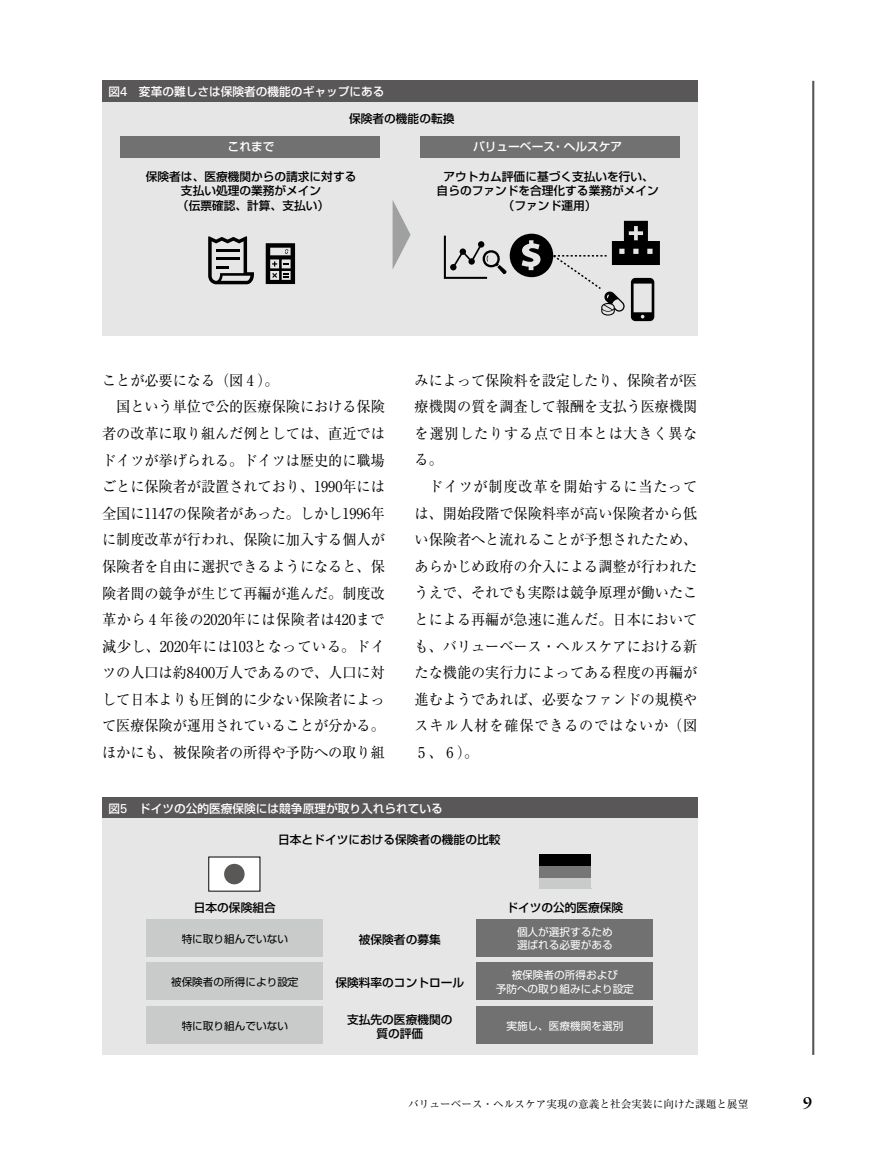
<style>
.page{position:relative;width:893px;height:1157px;background:#fff}
.page>*{position:absolute;margin:0;border:0;box-sizing:border-box;transform-origin:0 0}
.t1{font:700 16.95px "Sabon LT Std";color:#000}
.t2{font:14.85px/26.5px "Ryumin Pr 6 N";color:#000;text-align:justify;scale:.95 1}
.t3{font:14.85px "Ryumin Pr 6 N";letter-spacing:.045em;color:#000;scale:.95 1}
.t4{font:500 11.7px/14.9px "Shin Go Pr 6 N";color:#000;text-align:center}
.t5{font:500 11.7px "Shin Go Pr 6 N";color:#fff}
.t6{font:10.65px/13.8px "Shin Go Pr 6 N";color:#fff}
.t7{font:10.65px "Ryumin Pr 6 N";color:#000}
.t8{font:10.65px "Shin Go Pr 6 N";color:#000}
.s1{font-family:"Univers LT Std";font-weight:400;font-size:12.9px}
</style>
<div class="page">
<hr style="left:812px;top:81px;width:2px;height:973px;background:#595757">
<div style="left:102px;top:81px;width:595px;height:21px;background:#595757"></div>
<div style="left:102px;top:102px;width:595px;height:234px;background:#e6e6e6"></div>
<div style="left:120px;top:136px;width:259px;height:21px;background:#727171"></div>
<svg style="left:393px;top:201px;width:18px;height:68px"></svg>
<div style="left:420px;top:136px;width:260px;height:21px;background:#727171"></div>
<svg style="left:208px;top:236px;width:46px;height:48px"></svg>
<svg style="left:266px;top:243px;width:29px;height:41px"></svg>
<svg style="left:444px;top:221px;width:216px;height:100px"></svg>
<div style="left:102px;top:797px;width:595px;height:22px;background:#595757"></div>
<div style="left:102px;top:819px;width:595px;height:235px;background:#e6e6e6"></div>
<div style="left:146px;top:919px;width:177px;height:37px;background:#c9caca"></div>
<div style="left:477px;top:919px;width:176px;height:37px;background:#727171"></div>
<div style="left:146px;top:962px;width:177px;height:37px;background:#c9caca"></div>
<div style="left:477px;top:962px;width:176px;height:37px;background:#727171"></div>
<div style="left:146px;top:1006px;width:177px;height:37px;background:#c9caca"></div>
<div style="left:477px;top:1006px;width:176px;height:37px;background:#727171"></div>
<div style="left:539px;top:877px;width:51px;height:11px;background:#c9caca"></div>
<div style="left:539px;top:865px;width:51px;height:12px;background:#777677"></div>
<div style="left:539px;top:854px;width:51px;height:11px;background:#000"></div>
<div style="left:209px;top:857px;width:51px;height:34px;background:#fff"></div>
<div style="left:224px;top:864px;width:21px;height:20px;background:#5a5757;border-radius:50%"></div>
<p class="t5" style="left:108px;top:82px;width:278px">図<span class="s1">4</span>　変革の難しさは保険者の機能のギャップにある</p>
<p class="t4" style="left:349px;top:110px;width:107px">保険者の機能の転換</p>
<p class="t5" style="left:228px;top:137px;width:48px">これまで</p>
<p class="t5" style="left:473px;top:137px;width:151px">バリューベース・ヘルスケア</p>
<p class="t4" style="left:146px;top:168px;width:212px">保険者は、医療機関からの請求に対する支払い処理の業務がメイン<br>（伝票確認、計算、支払い）</p>
<p class="t4" style="left:437px;top:168px;width:224px">アウトカム評価に基づく支払いを行い、自らのファンドを合理化する業務がメイン（ファンド運用）</p>
<p class="t2" style="left:102px;top:366px;width:188px">ことが必要になる（図 4 ）。</p>
<p class="t2" style="left:116px;top:393px;width:284px">国という単位で公的医療保険における保険</p>
<p class="t2" style="left:102px;top:419px;width:299px">者の改革に取り組んだ例としては、直近では</p>
<p class="t2" style="left:102px;top:446px;width:299px">ドイツが挙げられる。ドイツは歴史的に職場</p>
<p class="t2" style="left:102px;top:472px;width:299px">ごとに保険者が設置されており、1990年には</p>
<p class="t2" style="left:102px;top:499px;width:299px">全国に1147の保険者があった。しかし1996年</p>
<p class="t2" style="left:102px;top:525px;width:299px">に制度改革が行われ、保険に加入する個人が</p>
<p class="t2" style="left:102px;top:552px;width:299px">保険者を自由に選択できるようになると、保</p>
<p class="t2" style="left:102px;top:579px;width:299px">険者間の競争が生じて再編が進んだ。制度改</p>
<p class="t3" style="left:102px;top:608px;width:299px">革から 4 年後の2020年には保険者は420まで</p>
<p class="t3" style="left:102px;top:634px;width:299px">減少し、2020年には103となっている。ドイ</p>
<p class="t2" style="left:102px;top:658px;width:299px">ツの人口は約8400万人であるので、人口に対</p>
<p class="t2" style="left:102px;top:685px;width:299px">して日本よりも圧倒的に少ない保険者によっ</p>
<p class="t2" style="left:102px;top:712px;width:299px">て医療保険が運用されていることが分かる。</p>
<p class="t2" style="left:102px;top:738px;width:299px">ほかにも、被保険者の所得や予防への取り組</p>
<p class="t2" style="left:415px;top:366px;width:299px">みによって保険料を設定したり、保険者が医療機関の質を調査して報酬を支払う医療機関を選別したりする点で日本とは大きく異なる。</p>
<p class="t2" style="left:415px;top:472px;width:299px;text-indent:14px">ドイツが制度改革を開始するに当たっては、開始段階で保険料率が高い保険者から低い保険者へと流れることが予想されたため、あらかじめ政府の介入による調整が行われたうえで、それでも実際は競争原理が働いたことによる再編が急速に進んだ。日本においても、バリューベース・ヘルスケアにおける新たな機能の実行力によってある程度の再編が進むようであれば、必要なファンドの規模やスキル人材を確保できるのではないか（図5、6）。</p>
<p class="t5" style="left:108px;top:798px;width:336px">図<span class="s1">5</span>　ドイツの公的医療保険には競争原理が取り入れられている</p>
<p class="t4" style="left:278px;top:831px;width:224px">日本とドイツにおける保険者の機能の比較</p>
<p class="t4" style="left:194px;top:899px;width:83px">日本の保険組合</p>
<p class="t4" style="left:506px;top:899px;width:118px">ドイツの公的医療保険</p>
<p class="t8" style="left:182px;top:930px;width:108px">特に取り組んでいない</p>
<p class="t4" style="left:359px;top:931px;width:83px">被保険者の募集</p>
<p class="t6" style="left:517px;top:924px;width:97px">個人が選択するため選ばれる必要がある</p>
<p class="t8" style="left:171px;top:973px;width:129px">被保険者の所得により設定</p>
<p class="t4" style="left:335px;top:974px;width:130px">保険料率のコントロール</p>
<p class="t6" style="left:496px;top:967px;width:140px;text-align:center">被保険者の所得および<br>予防への取り組みにより設定</p>
<p class="t4" style="left:347px;top:1012px;width:107px;line-height:13.8px">支払先の医療機関の質の評価</p>
<p class="t8" style="left:182px;top:1017px;width:108px">特に取り組んでいない</p>
<p class="t6" style="left:506px;top:1018px;width:118px">実施し、医療機関を選別</p>
<p class="t7" style="left:408px;top:1095px;width:342px">バリューベース・ヘルスケア実現の意義と社会実装に向けた課題と展望</p>
<p class="t1" style="left:803px;top:1093px;width:11px">9</p>
</div>
